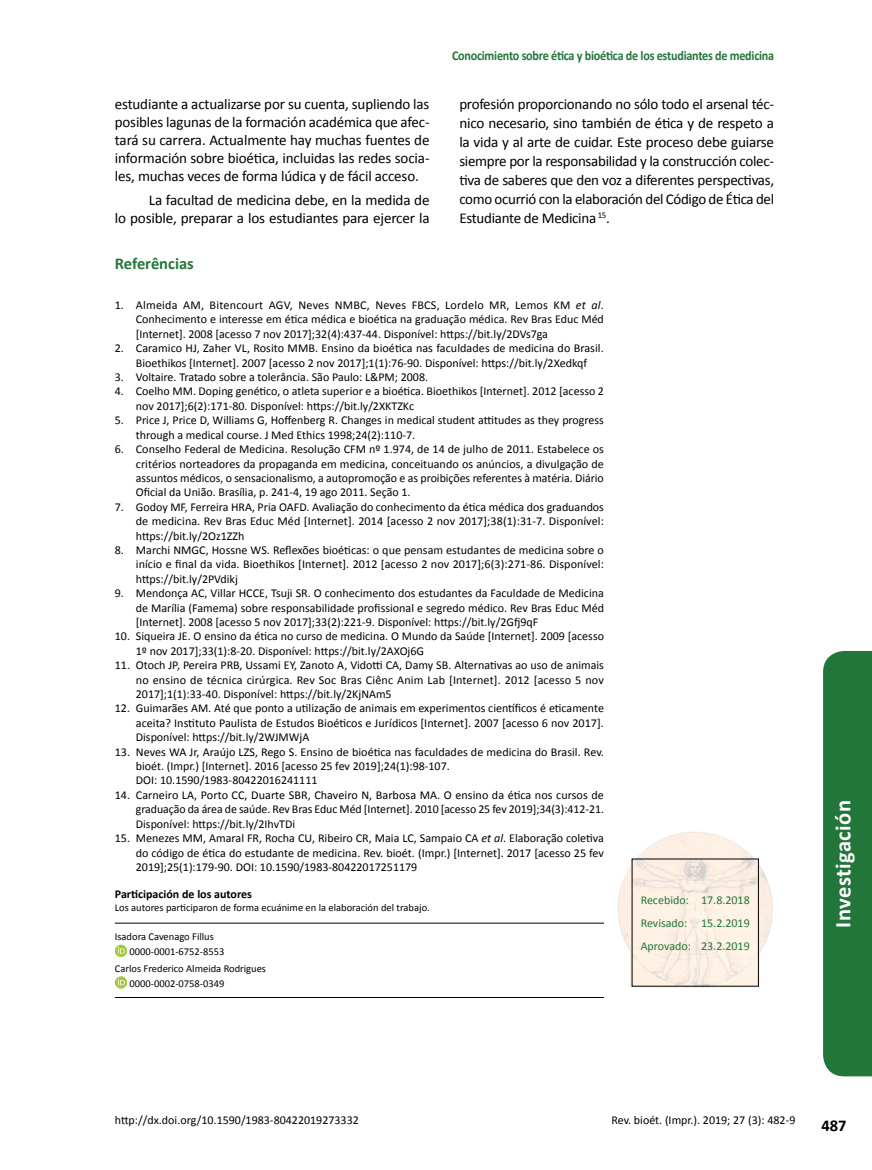
<style>
.page{position:relative;width:872px;height:1170px;background:#fff}
.page>*{position:absolute;margin:0;border:0;box-sizing:border-box;transform-origin:0 0}
.t1{font:700 22.5px "Calibri";letter-spacing:.02em;color:#fff}
.t2{font:700 16.5px "Calibri";color:#237639}
.t3{font:700 16.5px "Calibri";color:#000}
.t4{font:15px/18.9px "Calibri";letter-spacing:-.015em;color:#000;text-align:justify}
.t5{font:700 13.5px "Calibri";letter-spacing:-.02em;color:#237639;scale:.9 1}
.t6{font:12px/14.4px "Calibri";color:#000;text-align:justify}
.t7{font:12px/23px "Calibri";color:#237639;text-align:justify}
.t8{font:700 12px "Calibri";color:#000}
.t9{font:10.5px/14.7px "Calibri";color:#000}
.s1{font-style:italic}
</style>
<div class="page">
<hr style="left:115px;top:922px;width:489px;height:1px;background:#000">
<hr style="left:115px;top:997px;width:489px;height:1px;background:#000">
<svg style="left:115px;top:944px;width:12px;height:12px"></svg>
<svg style="left:118px;top:946px;width:7px;height:7px"></svg>
<svg style="left:115px;top:976px;width:12px;height:12px"></svg>
<svg style="left:118px;top:978px;width:7px;height:7px"></svg>
<img style="left:617px;top:832px;width:156px;height:154px">
<div style="left:823px;top:651px;width:49px;height:425px;background:#237639"></div>
<p class="t4" style="left:115px;top:95px;width:316px;line-height:17.9px">estudiante a actualizarse por su cuenta, supliendo las posibles lagunas de la formación académica que afec&shy;tará su carrera. Actualmente hay muchas fuentes de información sobre bioética, incluidas las redes socia&shy;les, muchas veces de forma lúdica y de fácil acceso.</p>
<p class="t4" style="left:115px;top:191px;width:316px;line-height:17.9px;text-align:right">La facultad de medicina debe, en la medida de<br>lo posible, preparar a los estudiantes para ejercer la</p>
<p class="t5" style="left:452px;top:46px;width:359px">Conocimiento sobre ética y bioética de los estudiantes de medicina</p>
<p class="t4" style="left:459px;top:95px;width:316px">profesión proporcionando no sólo todo el arsenal téc&shy;nico necesario, sino también de ética y de respeto a la vida y al arte de cuidar. Este proceso debe guiarse siempre por la responsabilidad y la construcción colec&shy;tiva de saberes que den voz a diferentes perspectivas, como ocurrió con la elaboración del Código de Ética del Estudiante de Medicina <sup>15</sup>.</p>
<h2 class="t2" style="left:115px;top:252px;width:81px">Referências</h2>
<p class="t6" style="left:136px;top:298px;width:469px;text-indent:-21px">1. Almeida AM, Bitencourt AGV, Neves NMBC, Neves FBCS, Lordelo MR, Lemos KM <span class="s1">et al</span>.<br>Conhecimento e interesse em ética médica e bioética na graduação médica. Rev Bras Educ Méd [Internet]. 2008 [acesso 7 nov 2017];32(4):437-44. Disponível: https://bit.ly/2DVs7ga</p>
<p class="t6" style="left:115px;top:341px;width:490px;text-align:center">2. Caramico HJ, Zaher VL, Rosito MMB. Ensino da bioética nas faculdades de medicina do Brasil.<br>Bioethikos [Internet]. 2007 [acesso 2 nov 2017];1(1):76-90. Disponível: https://bit.ly/2Xedkqf</p>
<p class="t6" style="left:115px;top:370px;width:315px">3. Voltaire. Tratado sobre a tolerância. São Paulo: L&amp;PM; 2008.</p>
<p class="t6" style="left:136px;top:384px;width:469px;text-indent:-21px">4. Coelho MM. Doping genético, o atleta superior e a bioética. Bioethikos [Internet]. 2012 [acesso 2 nov 2017];6(2):171-80. Disponível: https://bit.ly/2XKTZKc</p>
<p class="t6" style="left:136px;top:413px;width:469px;text-indent:-21px">5. Price J, Price D, Williams G, Hoffenberg R. Changes in medical student attitudes as they progress through a medical course. J Med Ethics 1998;24(2):110-7.</p>
<p class="t6" style="left:136px;top:442px;width:469px;text-indent:-21px">6. Conselho Federal de Medicina. Resolução CFM nº 1.974, de 14 de julho de 2011. Estabelece os critérios norteadores da propaganda em medicina, conceituando os anúncios, a divulgação de assuntos médicos, o sensacionalismo, a autopromoção e as proibições referentes à matéria. Diário Oficial da União. Brasília, p. 241-4, 19 ago 2011. Seção 1.</p>
<p class="t6" style="left:136px;top:499px;width:469px;text-indent:-21px">7. Godoy MF, Ferreira HRA, Pria OAFD. Avaliação do conhecimento da ética médica dos graduandos de medicina. Rev Bras Educ Méd [Internet]. 2014 [acesso 2 nov 2017];38(1):31-7. Disponível: https://bit.ly/2Oz1ZZh</p>
<p class="t6" style="left:136px;top:542px;width:469px;text-indent:-21px">8. Marchi NMGC, Hossne WS. Reflexões bioéticas: o que pensam estudantes de medicina sobre o início e final da vida. Bioethikos [Internet]. 2012 [acesso 2 nov 2017];6(3):271-86. Disponível: https://bit.ly/2PVdikj</p>
<p class="t6" style="left:136px;top:586px;width:470px;text-indent:-21px">9. Mendonça AC, Villar HCCE, Tsuji SR. O conhecimento dos estudantes da Faculdade de Medicina de Marília (Famema) sobre responsabilidade profissional e segredo médico. Rev Bras Educ Méd [Internet]. 2008 [acesso 5 nov 2017];33(2):221-9. Disponível: https://bit.ly/2Gfj9qF</p>
<p class="t6" style="left:136px;top:629px;width:469px;text-indent:-21px">10. Siqueira JE. O ensino da ética no curso de medicina. O Mundo da Saúde [Internet]. 2009 [acesso<br>1º nov 2017];33(1):8-20. Disponível: https://bit.ly/2AXOj6G</p>
<p class="t6" style="left:136px;top:658px;width:469px;text-indent:-21px">11. Otoch JP, Pereira PRB, Ussami EY, Zanoto A, Vidotti CA, Damy SB. Alternativas ao uso de animais no ensino de técnica cirúrgica. Rev Soc Bras Ciênc Anim Lab [Internet]. 2012 [acesso 5 nov 2017];1(1):33-40. Disponível: https://bit.ly/2KjNAm5</p>
<p class="t6" style="left:136px;top:701px;width:469px;text-indent:-21px">12. Guimarães AM. Até que ponto a utilização de animais em experimentos científicos é eticamente aceita? Instituto Paulista de Estudos Bioéticos e Jurídicos [Internet]. 2007 [acesso 6 nov 2017].<br>Disponível: https://bit.ly/2WJMWjA</p>
<p class="t6" style="left:136px;top:744px;width:469px;text-align:left;text-indent:-21px">13. Neves WA Jr, Araújo LZS, Rego S. Ensino de bioética nas faculdades de medicina do Brasil. Rev. bioét. (Impr.) [Internet]. 2016 [acesso 25 fev 2019];24(1):98-107.<br>DOI: 10.1590/1983-80422016241111</p>
<p class="t6" style="left:136px;top:787px;width:470px;text-indent:-21px">14. Carneiro LA, Porto CC, Duarte SBR, Chaveiro N, Barbosa MA. O ensino da ética nos cursos de graduação da área de saúde. Rev Bras Educ Méd [Internet]. 2010 [acesso 25 fev 2019];34(3):412-21.<br>Disponível: https://bit.ly/2IhvTDi</p>
<p class="t6" style="left:136px;top:830px;width:469px;text-indent:-21px">15. Menezes MM, Amaral FR, Rocha CU, Ribeiro CR, Maia LC, Sampaio CA <span class="s1">et al</span>. Elaboração coletiva do código de ética do estudante de medicina. Rev. bioét. (Impr.) [Internet]. 2017 [acesso 25 fev 2019];25(1):179-90. DOI: 10.1590/1983-80422017251179</p>
<p class="t8" style="left:115px;top:885px;width:139px">Participación de los autores</p>
<p class="t9" style="left:115px;top:899px;width:316px">Los autores participaron de forma ecuánime en la elaboración del trabajo.</p>
<p class="t9" style="left:130px;top:929px;width:96px;text-indent:-15px">Isadora Cavenago Fillus<br>0000-0001-6752-8553</p>
<p class="t9" style="left:130px;top:961px;width:138px;text-indent:-15px">Carlos Frederico Almeida Rodrigues<br>0000-0002-0758-0349</p>
<p class="t7" style="left:640px;top:888px;width:111px">Recebido: 17.8.2018<br>Revisado: 15.2.2019<br>Aprovado: 23.2.2019</p>
<h1 class="t1" style="left:827px;top:927px;width:129px;rotate:-90deg">Investigación</h1>
<p class="t6" style="left:115px;top:1113px;width:245px">http://dx.doi.org/10.1590/1983-80422019273332</p>
<p class="t6" style="left:611px;top:1113px;width:185px">Rev. bioét. (Impr.). 2019; 27 (3): 482-9</p>
<h2 class="t3" style="left:821px;top:1113px;width:27px">487</h2>
</div>
